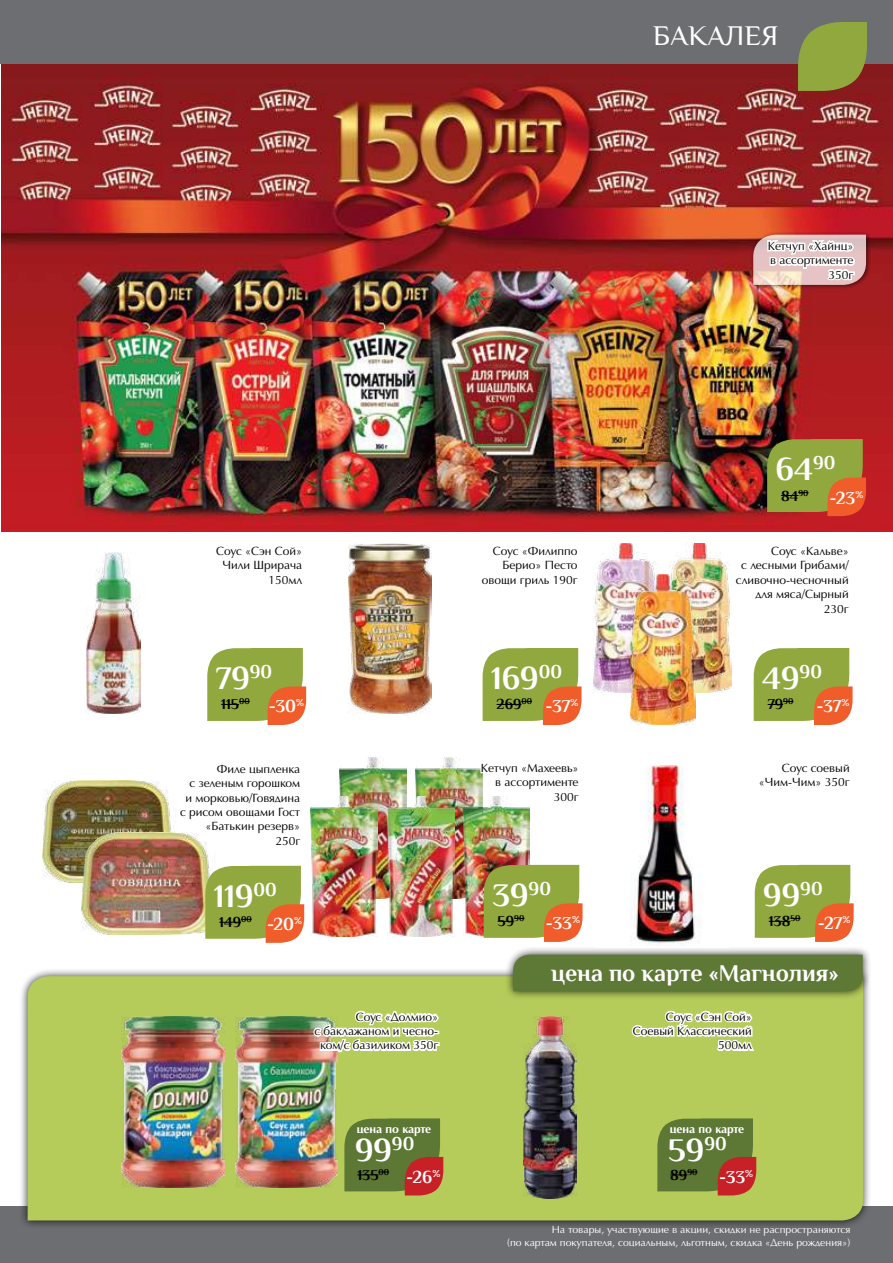
<style>
.page{position:relative;width:893px;height:1263px;background:#fff}
.page>*{position:absolute;margin:0;border:0;box-sizing:border-box;transform-origin:0 0}
.t1{font:700 33px "Philosopher";color:#fff}
.t2{font:28.5px "Philosopher";color:#fff}
.t3{font:700 24px "Philosopher";color:#fff}
.t4{font:700 18px "Philosopher";color:#fff}
.t5{font:700 15px "Philosopher";color:#000}
.t6{font:12px/14.4px "AG Opus C";color:#000;text-align:right}
.t7{font:700 12px "AG Opus C";color:#fff}
.t8{font:10.5px/12.6px "AG Opus C";color:#fff;text-align:right}
.t9{font:700 10.5px "Philosopher";color:#fff}
</style>
<div class="page">
<img style="left:1px;top:64px;width:892px;height:467px">
<div style="left:0;top:1206px;width:893px;height:57px;background:#6d6e71"></div>
<div style="left:0;top:0;width:893px;height:64px;background:#6d6e71"></div>
<svg style="left:798px;top:22px;width:69px;height:69px;background:#8d9940"></svg>
<div style="left:19px;top:967px;width:853px;height:261px;background:#000;opacity:.75"></div>
<div style="left:28px;top:976px;width:835px;height:244px;background:#b5cb5a"></div>
<div style="left:505px;top:946px;width:367px;height:54px;background:#000;opacity:.75"></div>
<div style="left:513px;top:954px;width:350px;height:37px;background:#5e7835"></div>
<img style="left:86px;top:552px;width:55px;height:162px">
<img style="left:43px;top:781px;width:134px;height:101px">
<img style="left:81px;top:833px;width:128px;height:101px">
<img style="left:348px;top:543px;width:83px;height:171px">
<img style="left:595px;top:766px;width:133px;height:181px">
<img style="left:524px;top:1016px;width:52px;height:182px">
<img style="left:122px;top:1016px;width:102px;height:171px">
<img style="left:235px;top:1016px;width:103px;height:171px">
<img style="left:594px;top:543px;width:62px;height:150px">
<img style="left:669px;top:543px;width:63px;height:150px">
<img style="left:631px;top:574px;width:65px;height:150px">
<img style="left:340px;top:758px;width:67px;height:140px">
<img style="left:416px;top:758px;width:62px;height:140px">
<img style="left:311px;top:796px;width:66px;height:140px">
<img style="left:387px;top:796px;width:67px;height:140px">
<img style="left:463px;top:796px;width:67px;height:140px">
<svg style="left:207px;top:648px;width:99px;height:77px;background:#a9a24b"></svg>
<svg style="left:484px;top:865px;width:99px;height:77px;background:#a79e48"></svg>
<svg style="left:482px;top:648px;width:100px;height:77px;background:#aaa34d"></svg>
<svg style="left:755px;top:865px;width:99px;height:77px;background:#a9a24b"></svg>
<svg style="left:754px;top:648px;width:99px;height:77px;background:#a9a24b"></svg>
<svg style="left:767px;top:439px;width:99px;height:77px;background:#a08e38"></svg>
<svg style="left:205px;top:866px;width:99px;height:77px;background:#a9a14a"></svg>
<svg style="left:478px;top:768px;width:52px;height:42px"></svg>
<svg style="left:312px;top:1002px;width:129px;height:56px"></svg>
<svg style="left:630px;top:1008px;width:127px;height:46px"></svg>
<svg style="left:177px;top:832px;width:32px;height:16px"></svg>
<svg style="left:344px;top:1118px;width:99px;height:77px;background:#756f34"></svg>
<svg style="left:657px;top:1118px;width:99px;height:77px;background:#756f34"></svg>
<div style="left:750px;top:232px;width:121px;height:57px;background:#000;opacity:.75"></div>
<svg style="left:753px;top:235px;width:113px;height:53px"></svg>
<h2 class="t2" style="left:653px;top:20px;width:127px">БАКАЛЕЯ</h2>
<p class="t6" style="left:768px;top:239px;width:87px">Кетчуп «Хайнц» в ассортименте<br>350г</p>
<p class="t6" style="left:216px;top:544px;width:88px">Соус «Сэн Сой»<br>Чили Шрирача<br>150мл</p>
<h1 class="t1" style="left:216px;top:660px;width:58px">79<sup>90</sup></h1>
<h3 class="t4" style="left:269px;top:697px;width:29px">-30</h3>
<p class="t5" style="left:221px;top:696px;width:30px">115<sup>00</sup></p>
<p class="t9" style="left:296px;top:697px;width:9px">%</p>
<p class="t6" style="left:180px;top:762px;width:122px">Филе цыпленка<br>с зеленым горошком и морковью/Говядина с рисом овощами Гост «Батькин резерв»<br>250г</p>
<h1 class="t1" style="left:214px;top:878px;width:65px">119<sup>00</sup></h1>
<h3 class="t4" style="left:267px;top:915px;width:29px">-20</h3>
<p class="t5" style="left:219px;top:914px;width:34px">149<sup>00</sup></p>
<p class="t9" style="left:294px;top:915px;width:9px">%</p>
<p class="t6" style="left:314px;top:1009px;width:125px">Соус «Долмио»<br>с баклажаном и чесно&shy;ком/с базиликом 350г</p>
<p class="t7" style="left:357px;top:1121px;width:76px">цена по карте</p>
<h1 class="t1" style="left:355px;top:1133px;width:61px">99<sup>90</sup></h1>
<h3 class="t4" style="left:406px;top:1167px;width:28px">-26</h3>
<p class="t5" style="left:357px;top:1167px;width:33px">135<sup>00</sup></p>
<p class="t9" style="left:432px;top:1167px;width:9px">%</p>
<h1 class="t1" style="left:776px;top:451px;width:61px">64<sup>90</sup></h1>
<h3 class="t4" style="left:829px;top:488px;width:27px">-23</h3>
<p class="t5" style="left:781px;top:487px;width:29px">84<sup>90</sup></p>
<p class="t9" style="left:855px;top:488px;width:9px">%</p>
<p class="t6" style="left:482px;top:544px;width:97px">Соус «Филиппо<br>Берио» Песто овощи гриль 190г</p>
<p class="t6" style="left:736px;top:544px;width:114px">Соус «Кальве»<br>с лесными Грибами/ сливочно-чесночный для мяса/Сырный<br>230г</p>
<h1 class="t1" style="left:491px;top:660px;width:72px">169<sup>00</sup></h1>
<h3 class="t4" style="left:545px;top:697px;width:26px">-37</h3>
<p class="t5" style="left:497px;top:696px;width:37px">269<sup>00</sup></p>
<p class="t9" style="left:570px;top:697px;width:9px">%</p>
<h1 class="t1" style="left:762px;top:660px;width:61px">49<sup>90</sup></h1>
<h3 class="t4" style="left:816px;top:697px;width:26px">-37</h3>
<p class="t5" style="left:768px;top:696px;width:27px">79<sup>90</sup></p>
<p class="t9" style="left:841px;top:697px;width:9px">%</p>
<p class="t6" style="left:481px;top:761px;width:99px">Кетчуп «Махеевъ» в ассортименте<br>300г</p>
<p class="t6" style="left:759px;top:761px;width:92px">Соус соевый «Чим-Чим» 350г</p>
<h1 class="t1" style="left:492px;top:877px;width:60px">39<sup>90</sup></h1>
<h3 class="t4" style="left:546px;top:914px;width:28px">-33</h3>
<p class="t5" style="left:498px;top:913px;width:28px">59<sup>90</sup></p>
<p class="t9" style="left:572px;top:914px;width:9px">%</p>
<h1 class="t1" style="left:763px;top:877px;width:61px">99<sup>90</sup></h1>
<h3 class="t4" style="left:818px;top:914px;width:26px">-27</h3>
<p class="t5" style="left:769px;top:913px;width:33px">138<sup>50</sup></p>
<p class="t9" style="left:842px;top:914px;width:9px">%</p>
<h3 class="t3" style="left:551px;top:960px;width:289px">цена по карте «Магнолия»</h3>
<p class="t6" style="left:633px;top:1009px;width:121px">Соус «Сэн Сой»<br>Соевый Классический<br>500мл</p>
<p class="t7" style="left:670px;top:1121px;width:76px">цена по карте</p>
<h1 class="t1" style="left:668px;top:1133px;width:60px">59<sup>90</sup></h1>
<h3 class="t4" style="left:719px;top:1167px;width:28px">-33</h3>
<p class="t5" style="left:670px;top:1167px;width:29px">89<sup>90</sup></p>
<p class="t9" style="left:745px;top:1167px;width:9px">%</p>
<p class="t8" style="left:507px;top:1223px;width:345px">На товары, участвующие в акции, скидки не распространяются<br>(по картам покупателя, социальным, льготным, скидка «День рождения»)</p>
</div>
